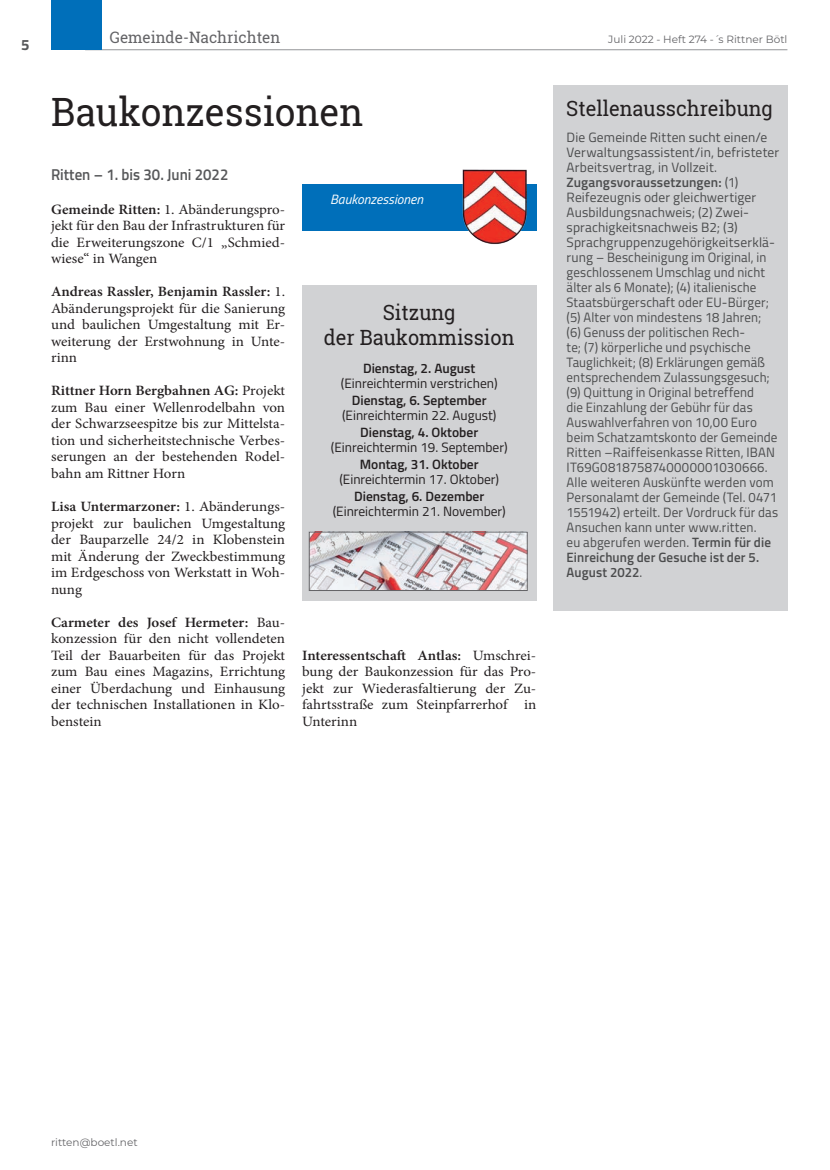
<style>
.page{position:relative;width:830px;height:1170px;background:#fff}
.page>*{position:absolute;margin:0;border:0;box-sizing:border-box;transform-origin:0 0}
.Haupttitel_26pt{font:39px "Roboto Slab";color:#231f20;scale:.95 1}
.Titel_klein_14_pt_KU{font:21px "Roboto Slab";color:#231f20;scale:.95 1}
.Vorspann{font:600 15.75px "Titillium Web";color:#57585a;scale:.95 1}
.t1{font:15.75px "Roboto Slab";color:#636366}
.t2{font:700 15px "Titillium Web";color:#57585a}
.Fließtext{font:14.25px/16.5px "Minion Pro";color:#231f20;text-align:justify;scale:1.05 1}
.Infobox_Inhalt{font:13.5px/15px "Titillium Web";letter-spacing:.01em;color:#4b4c4d}
.Infobox_Inhalt-2{font:13.5px "Titillium Web";color:#231f20}
.Infobox_Inhalt-3{font:600 13.5px "Titillium Web";color:#231f20}
.Absatzformat_2{font:italic 13.5px "Titillium Web";color:#fff}
.t3{font:10.5px "Montserrat";color:#636366}
.s1{font-weight:600}
</style>
<div class="page">
<hr style="left:85px;top:49px;width:702px;height:1px;background:#939598">
<div style="left:51px;top:0;width:50px;height:50px;background:#006fba"></div>
<div style="left:302px;top:285px;width:234px;height:315px;background:#d1d2d4"></div>
<img style="left:311px;top:533px;width:214px;height:55px">
<div style="left:309px;top:531px;width:218px;height:59px;border:1px solid #636366"></div>
<div style="left:302px;top:184px;width:234px;height:47px;background:#006fba"></div>
<img style="left:462px;top:169px;width:65px;height:76px">
<div style="left:553px;top:85px;width:234px;height:525px;background:#d1d2d4"></div>
<p class="t2" style="left:21px;top:33px;width:10px">5</p>
<p class="t1" style="left:110px;top:26px;width:172px">Gemeinde-Nachrichten</p>
<p class="Haupttitel_26pt" style="left:51px;top:85px;width:330px">Baukonzessionen</p>
<p class="Vorspann" style="left:51px;top:163px;width:188px">Ritten – 1. bis 30. Juni 2022</p>
<p class="Fließtext" style="left:51px;top:201px;width:224px"><span class="s1">Gemeinde Ritten:</span> 1. Abänderungspro&shy;jekt für den Bau der Infrastrukturen für die Erweiterungszone C/1 „Schmied&shy;wiese“ in Wangen</p>
<p class="Fließtext" style="left:51px;top:283px;width:224px"><span class="s1">Andreas Rassler, Benjamin Rassler:</span> 1.<br>Abänderungsprojekt für die Sanierung und baulichen Umgestaltung mit Er&shy;weiterung der Erstwohnung in Unte&shy;rinn</p>
<p class="Fließtext" style="left:51px;top:382px;width:224px"><span class="s1">Rittner Horn Bergbahnen AG:</span> Projekt zum Bau einer Wellenrodelbahn von der Schwarzseespitze bis zur Mittelsta&shy;tion und sicherheitstechnische Verbes&shy;serungen an der bestehenden Rodel&shy;bahn am Rittner Horn</p>
<p class="Fließtext" style="left:51px;top:498px;width:224px"><span class="s1">Lisa Untermarzoner:</span> 1. Abänderungs&shy;projekt zur baulichen Umgestaltung der Bauparzelle 24/2 in Klobenstein mit Änderung der Zweckbestimmung im Erdgeschoss von Werkstatt in Woh&shy;nung</p>
<p class="Fließtext" style="left:51px;top:614px;width:224px"><span class="s1">Carmeter des Josef Hermeter:</span> Bau&shy;konzession für den nicht vollendeten Teil der Bauarbeiten für das Projekt zum Bau eines Magazins, Errichtung einer Überdachung und Einhausung der technischen Installationen in Klo&shy;benstein</p>
<p class="Absatzformat_2" style="left:330px;top:189px;width:94px">Baukonzessionen</p>
<p class="Titel_klein_14_pt_KU" style="left:382px;top:297px;width:78px">Sitzung</p>
<p class="Titel_klein_14_pt_KU" style="left:323px;top:323px;width:202px">der Baukommission</p>
<p class="Infobox_Inhalt-3" style="left:363px;top:358px;width:114px">Dienstag, 2. August</p>
<p class="Infobox_Inhalt-2" style="left:341px;top:373px;width:158px">(Einreichtermin verstrichen)</p>
<p class="Infobox_Inhalt-3" style="left:351px;top:390px;width:136px">Dienstag, 6. September</p>
<p class="Infobox_Inhalt-2" style="left:342px;top:405px;width:156px">(Einreichtermin 22. August)</p>
<p class="Infobox_Inhalt-3" style="left:360px;top:422px;width:119px">Dienstag, 4. Oktober</p>
<p class="Infobox_Inhalt-2" style="left:331px;top:437px;width:178px">(Einreichtermin 19. September)</p>
<p class="Infobox_Inhalt-3" style="left:359px;top:454px;width:120px">Montag, 31. Oktober</p>
<p class="Infobox_Inhalt-2" style="left:339px;top:469px;width:161px">(Einreichtermin 17. Oktober)</p>
<p class="Infobox_Inhalt-3" style="left:354px;top:486px;width:132px">Dienstag, 6. Dezember</p>
<p class="Infobox_Inhalt-2" style="left:332px;top:501px;width:174px">(Einreichtermin 21. November)</p>
<p class="Fließtext" style="left:302px;top:647px;width:224px"><span class="s1">Interessentschaft Antlas:</span> Umschrei&shy;bung der Baukonzession für das Pro&shy;jekt zur Wiederasfaltierung der Zu&shy;fahrtsstraße zum Steinpfarrerhof in Unterinn</p>
<p class="t3" style="left:608px;top:32px;width:181px">Juli 2022 - Heft 274 -´s Rittner Bötl</p>
<p class="Titel_klein_14_pt_KU" style="left:566px;top:94px;width:219px">Stellenausschreibung</p>
<p class="Infobox_Inhalt" style="left:566px;top:129px;width:214px">Die Gemeinde Ritten sucht einen/e<br>Verwaltungsassistent/in, befristeter<br>Arbeitsvertrag, in Vollzeit.</p>
<p class="Infobox_Inhalt" style="left:566px;top:174px;width:212px"><span class="s1">Zugangsvoraussetzungen:</span> (1)<br>Reifezeugnis oder gleichwertiger Ausbildungsnachweis; (2) Zwei&shy;sprachigkeitsnachweis B2; (3)<br>Sprachgruppenzugehörigkeitserklä&shy;rung – Bescheinigung im Original, in geschlossenem Umschlag und nicht älter als 6 Monate); (4) italienische Staatsbürgerschaft oder EU-Bürger; (5) Alter von mindestens 18 Jahren; (6) Genuss der politischen Rech-<br>te; (7) körperliche und psychische Tauglichkeit; (8) Erklärungen gemäß entsprechendem Zulassungsgesuch; (9) Quittung in Original betreffend<br>die Einzahlung der Gebühr für das Auswahlverfahren von 10,00 Euro beim Schatzamtskonto der Gemeinde Ritten –Raiffeisenkasse Ritten, IBAN IT69G0818758740000001030666.</p>
<p class="Infobox_Inhalt" style="left:566px;top:474px;width:213px">Alle weiteren Auskünfte werden vom<br>Personalamt der Gemeinde (Tel. 0471<br>1551942) erteilt. Der Vordruck für das<br>Ansuchen kann unter www.ritten.<br>eu abgerufen werden. <span class="s1">Termin für die<br>Einreichung der Gesuche ist der 5.<br>August 2022</span>.</p>
<p class="t3" style="left:51px;top:1134px;width:88px">ritten@boetl.net</p>
</div>
